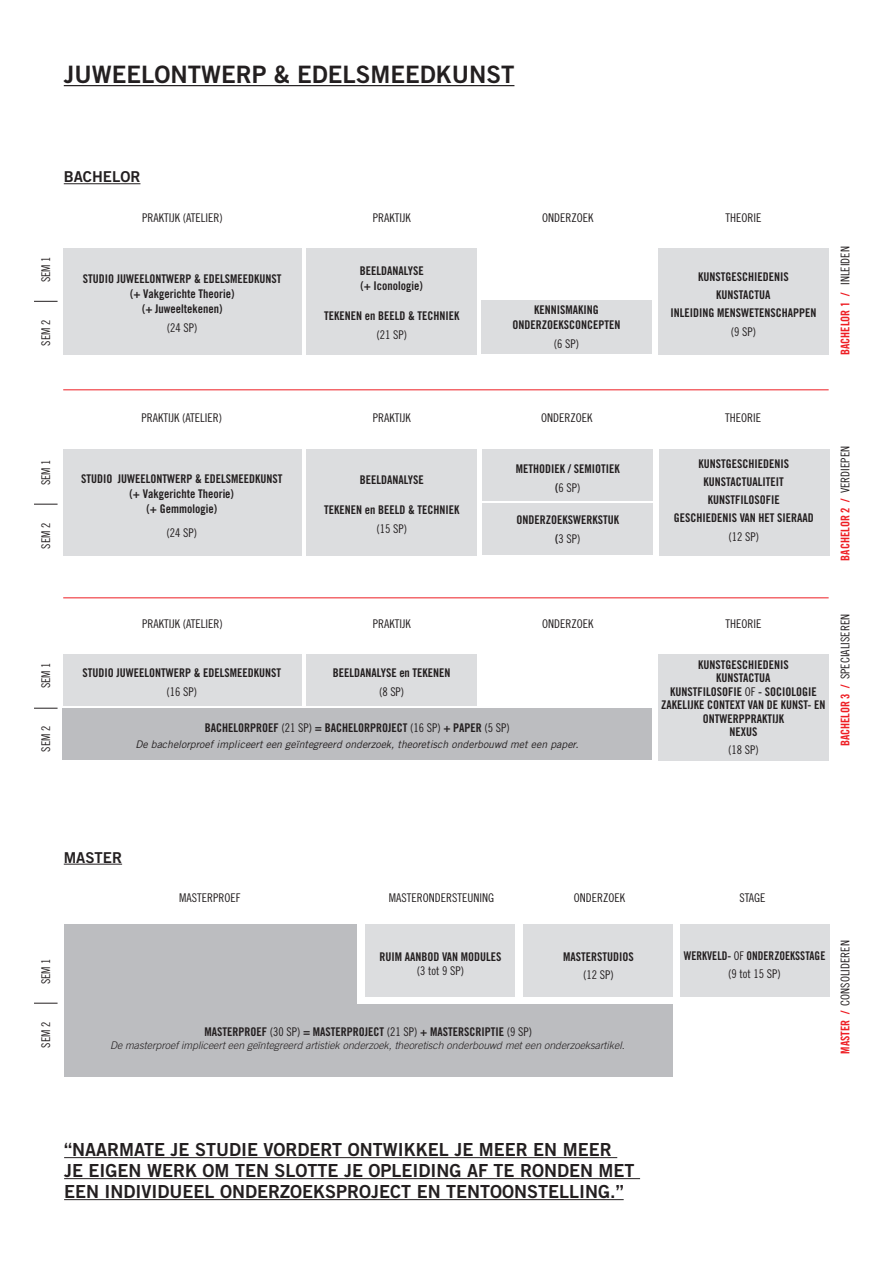
<style>
.page{position:relative;width:893px;height:1263px;background:#fff}
.page>*{position:absolute;margin:0;border:0;box-sizing:border-box;transform-origin:0 0}
.t1{font:24px "Trade Gothic Bold Two";color:#231f20}
.t2{font:18px/21px "Trade Gothic Bold Two";color:#231f20}
.t3{font:15px "Trade Gothic Bold Two";color:#231f20}
.t4{font:12px/15px "Trade Gothic Bold Cond Twenty";color:#231f20;text-align:center}
.t5{font:12px "Trade Gothic Cond Eighteen";color:#231f20}
.t6{font:12px "Trade Gothic Bold Cond Twenty";color:#ee1d23}
.t7{font:12px "Trade Gothic Bold Cond Twenty";color:#231f20;scale:.95 1}
.t8{font:italic 300 10.5px "Trade Gothic";color:#231f20}
.t9{font:italic 10.5px "Trade Gothic";color:#231f20}
.s1{font-family:"Trade Gothic Bold Cond Twenty"}
.s2{font-family:"Trade Gothic Cond Eighteen"}
.s3{font-family:"Trade Gothic Cond Eighteen";color:#231f20}
.s4{font-family:"Trade Gothic Bold Cond Twenty";color:#ee1d23}
</style>
<div class="page">
<hr style="left:64px;top:1157px;width:553px;height:1px;background:#231f20">
<hr style="left:64px;top:1178px;width:576px;height:1px;background:#231f20">
<hr style="left:64px;top:1199px;width:560px;height:1px;background:#231f20">
<svg style="left:34px;top:1003px;width:24px;height:1px"></svg>
<div style="left:64px;top:924px;width:292px;height:83px;background:#bcbdc0"></div>
<div style="left:64px;top:1005px;width:609px;height:72px;background:#bcbdc0"></div>
<div style="left:680px;top:924px;width:150px;height:72px;background:#dcdddf"></div>
<div style="left:523px;top:924px;width:150px;height:72px;background:#dcdddf"></div>
<div style="left:365px;top:924px;width:150px;height:72px;background:#dcdddf"></div>
<div style="left:63px;top:248px;width:238px;height:106px;background:#dcdddf"></div>
<div style="left:63px;top:449px;width:238px;height:106px;background:#dcdddf"></div>
<div style="left:63px;top:654px;width:239px;height:51px;background:#dcdddf"></div>
<div style="left:62px;top:709px;width:590px;height:51px;background:#bcbdc0"></div>
<div style="left:482px;top:301px;width:170px;height:53px;background:#dcdddf"></div>
<div style="left:483px;top:504px;width:170px;height:51px;background:#dcdddf"></div>
<div style="left:483px;top:449px;width:170px;height:51px;background:#dcdddf"></div>
<div style="left:307px;top:248px;width:170px;height:106px;background:#dcdddf"></div>
<div style="left:307px;top:449px;width:170px;height:106px;background:#dcdddf"></div>
<div style="left:307px;top:654px;width:170px;height:51px;background:#dcdddf"></div>
<div style="left:658px;top:248px;width:170px;height:106px;background:#dcdddf"></div>
<div style="left:659px;top:449px;width:170px;height:106px;background:#dcdddf"></div>
<div style="left:658px;top:654px;width:170px;height:106px;background:#dcdddf"></div>
<hr style="left:63px;top:389px;width:766px;height:1px;background:#ee1d23">
<hr style="left:63px;top:597px;width:766px;height:1px;background:#ee1d23">
<svg style="left:34px;top:301px;width:24px;height:1px"></svg>
<svg style="left:34px;top:504px;width:24px;height:1px"></svg>
<svg style="left:34px;top:708px;width:24px;height:1px"></svg>
<hr style="left:64px;top:85px;width:450px;height:1px;background:#231f20">
<hr style="left:64px;top:183px;width:76px;height:1px;background:#231f20">
<hr style="left:64px;top:864px;width:58px;height:1px;background:#231f20">
<h1 class="t1" style="left:64px;top:60px;width:17px">JUWEELO</h1>
<h1 class="t1" style="left:170px;top:60px;width:34px">NTWERP</h1>
<h1 class="t1" style="left:274px;top:60px;width:40px">&amp; EDELSMEEDKU</h1>
<h1 class="t1" style="left:469px;top:60px;width:32px">NST</h1>
<p class="t5" style="left:39px;top:282px;width:27px;rotate:-90deg">SEM 1</p>
<p class="t5" style="left:39px;top:346px;width:27px;rotate:-90deg">SEM 2</p>
<p class="t3" style="left:64px;top:168px;width:50px">BACHELOR</p>
<p class="t5" style="left:142px;top:211px;width:82px">PRAKTIJK (ATELIER)</p>
<p class="t4" style="left:83px;top:271px;width:200px">STUDIO JUWEELONTWERP &amp; EDELSMEEDKUNST (+ Vakgerichte Theorie)<br>(+ Juweeltekenen)</p>
<p class="t5" style="left:167px;top:321px;width:32px">(24 SP)</p>
<p class="t5" style="left:39px;top:485px;width:27px;rotate:-90deg">SEM 1</p>
<p class="t5" style="left:39px;top:548px;width:27px;rotate:-90deg">SEM 2</p>
<p class="t5" style="left:141px;top:411px;width:82px">PRAKTIJK (ATELIER)</p>
<p class="t4" style="left:81px;top:471px;width:203px">STUDIO JUWEELONTWERP &amp; EDELSMEEDKUNST (+ Vakgerichte Theorie)<br>(+ Gemmologie)</p>
<p class="t5" style="left:166px;top:525px;width:32px">(24 SP)</p>
<p class="t5" style="left:373px;top:211px;width:39px">PRAKTIJK</p>
<p class="t4" style="left:360px;top:263px;width:65px;text-align:left">BEELDANALYSE (+ Iconologie)</p>
<p class="t4" style="left:324px;top:308px;width:137px">TEKENEN en BEELD &amp; TECHNIEK</p>
<p class="t5" style="left:376px;top:328px;width:32px">(21 SP)</p>
<p class="t5" style="left:373px;top:411px;width:39px">PRAKTIJK</p>
<p class="t4" style="left:360px;top:472px;width:65px">BEELDANALYSE</p>
<p class="t4" style="left:324px;top:502px;width:137px">TEKENEN en BEELD &amp; TECHNIEK</p>
<p class="t5" style="left:377px;top:522px;width:32px">(15 SP)</p>
<p class="t5" style="left:542px;top:211px;width:53px">ONDERZOEK</p>
<p class="t4" style="left:513px;top:302px;width:109px">KENNISMAKING<br>ONDERZOEKSCONCEPTEN</p>
<p class="t5" style="left:554px;top:336px;width:27px">(6 SP)</p>
<p class="t5" style="left:541px;top:411px;width:53px">ONDERZOEK</p>
<p class="t4" style="left:516px;top:461px;width:105px">METHODIEK / SEMIOTIEK</p>
<p class="t5" style="left:555px;top:481px;width:27px"><span class="s1">(</span>6 SP)</p>
<p class="t4" style="left:516px;top:512px;width:104px">ONDERZOEKSWERKSTUK</p>
<p class="t5" style="left:555px;top:532px;width:27px"><span class="s1">(</span>3 SP)</p>
<p class="t5" style="left:39px;top:688px;width:27px;rotate:-90deg">SEM 1</p>
<p class="t5" style="left:39px;top:752px;width:27px;rotate:-90deg">SEM 2</p>
<p class="t5" style="left:142px;top:617px;width:82px">PRAKTIJK (ATELIER)</p>
<p class="t5" style="left:373px;top:617px;width:39px">PRAKTIJK</p>
<p class="t5" style="left:542px;top:617px;width:53px">ONDERZOEK</p>
<p class="t4" style="left:333px;top:665px;width:119px">BEELDANALYSE en TEKENEN</p>
<p class="t5" style="left:379px;top:685px;width:27px">(8 SP)</p>
<p class="t4" style="left:82px;top:665px;width:200px">STUDIO JUWEELONTWERP &amp; EDELSMEEDKUNST</p>
<p class="t5" style="left:166px;top:685px;width:32px">(16 SP)</p>
<p class="t4" style="left:205px;top:720px;width:306px">BACHELORPROEF <span class="s2">(21 SP)</span> = BACHELORPROJECT <span class="s2">(16 SP)</span> + PAPER <span class="s2">(5 SP)</span></p>
<p class="t9" style="left:135px;top:738px;width:445px">De bachelorproef impliceert een geïntegreerd onderzoek, theoretisch onderbouwd met een paper.</p>
<p class="t5" style="left:725px;top:211px;width:37px">THEORIE</p>
<p class="t4" style="left:670px;top:267px;width:147px;line-height:18px">KUNSTGESCHIEDENIS<br>KUNSTACTUA<br>INLEIDING MENSWETENSCHAPPEN</p>
<p class="t5" style="left:731px;top:325px;width:27px">(9 SP)</p>
<p class="t6" style="left:838px;top:355px;width:110px;rotate:-90deg">BACHELOR 1 / <span class="s3">INLEIDEN</span></p>
<p class="t5" style="left:725px;top:411px;width:37px">THEORIE</p>
<p class="t4" style="left:674px;top:454px;width:142px;line-height:18px">KUNSTGESCHIEDENIS<br>KUNSTACTUALITEIT<br>KUNSTFILOSOFIE<br>GESCHIEDENIS VAN HET SIERAAD</p>
<p class="t5" style="left:728px;top:530px;width:32px">(12 SP)</p>
<p class="t6" style="left:838px;top:561px;width:116px;rotate:-90deg">BACHELOR 2 / <span class="s3">VERDIEPEN</span></p>
<p class="t5" style="left:725px;top:617px;width:37px">THEORIE</p>
<p class="t4" style="left:661px;top:658px;width:166px;line-height:13.5px">KUNSTGESCHIEDENIS<br>KUNSTACTUA<br>KUNSTFILOSOFIE <span class="s2">OF</span> - SOCIOLOGIE<br>ZAKELIJKE CONTEXT VAN DE KUNST- EN<br>ONTWERPPRAKTIJK<br>NEXUS</p>
<p class="t5" style="left:728px;top:743px;width:32px">(18 SP)</p>
<p class="t5" style="left:838px;top:746px;width:134px;rotate:-90deg"><span class="s4">BACHELOR 3 /</span> SPECIALISEREN</p>
<p class="t3" style="left:64px;top:848px;width:32px">MASTER</p>
<p class="t5" style="left:179px;top:891px;width:63px">MASTERPROEF</p>
<p class="t5" style="left:389px;top:891px;width:107px">MASTERONDERSTEUNING</p>
<p class="t5" style="left:574px;top:891px;width:53px">ONDERZOEK</p>
<p class="t5" style="left:739px;top:891px;width:28px">STAGE</p>
<p class="t5" style="left:39px;top:984px;width:27px;rotate:-90deg">SEM 1</p>
<p class="t5" style="left:39px;top:1047px;width:27px;rotate:-90deg">SEM 2</p>
<p class="t4" style="left:379px;top:949px;width:124px">RUIM AANBOD VAN MODULES</p>
<p class="t5" style="left:417px;top:963px;width:49px">(3 tot 9 SP)</p>
<p class="t4" style="left:563px;top:949px;width:72px">MASTERSTUDIOS</p>
<p class="t5" style="left:583px;top:967px;width:32px">(12 SP)</p>
<p class="t4" style="left:204px;top:1024px;width:329px">MASTERPROEF <span class="s2">(30 SP)</span> = MASTERPROJECT <span class="s2">(21 SP)</span> + MASTERSCRIPTIE <span class="s2">(9 SP)</span></p>
<p class="t8" style="left:110px;top:1039px;width:516px">De masterproef impliceert een geïntegreerd artistiek onderzoek, theoretisch onderbouwd met een onderzoeksartikel.</p>
<p class="t7" style="left:684px;top:948px;width:151px">WERKVELD- <span class="s2">OF</span> ONDERZOEKSSTAGE</p>
<p class="t5" style="left:728px;top:966px;width:54px">(9 tot 15 SP)</p>
<p class="t5" style="left:838px;top:1054px;width:115px;rotate:-90deg"><span class="s4">MASTER /</span> CONSOLIDEREN</p>
<h2 class="t2" style="left:64px;top:1138px;width:572px">“NAARMATE JE STUDIE VORDERT ONTWIKKEL JE MEER EN MEER<br>JE EIGEN WERK OM TEN SLOTTE JE OPLEIDING AF TE RON DEN MET<br>EEN IN DIVIDUEEL ON DERZOEKSPROJECT EN TENTOONSTELLING.”</h2>
</div>
